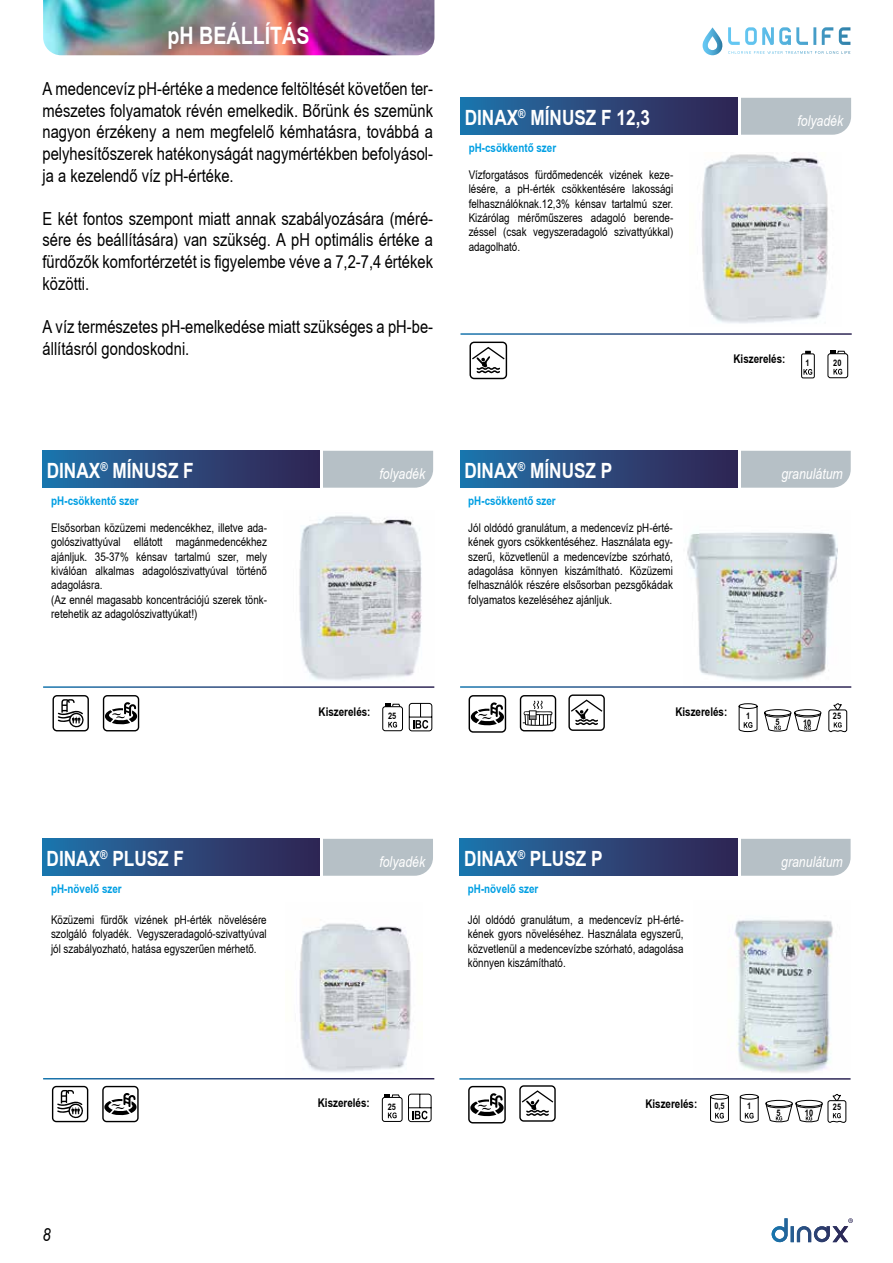
<style>
.page{position:relative;width:893px;height:1263px;background:#fff}
.page>*{position:absolute;margin:0;border:0;box-sizing:border-box;transform-origin:0 0}
.t1{font:700 24px "Arial Narrow Hu";color:#fff}
.t2{font:700 21px "Arial Narrow Hu";color:#fff}
.t3{font:18px/21.6px "Arial Narrow Hu Normal";color:#000;text-align:justify}
.t4{font:italic 18px "Arial Narrow Hu";color:#000}
.t5{font:italic 15px "Arial Narrow Hu";color:#fff}
.t6{font:12px/14.4px "Arial Narrow Hu Normal";color:#000;text-align:justify}
.t7{font:700 12px "Arial Narrow Hu";color:#009fe3}
.t8{font:700 12px "Arial Narrow Hu";color:#000}
.t9{font:700 9px "Arial Narrow Hu";color:#000}
</style>
<div class="page">
<img style="left:43px;top:0;width:391px;height:55px">
<svg style="left:772px;top:1218px;width:81px;height:25px"></svg>
<svg style="left:703px;top:27px;width:147px;height:28px"></svg>
<div style="left:323px;top:451px;width:110px;height:37px;background:#b6c0c6"></div>
<div style="left:43px;top:451px;width:279px;height:37px;background:linear-gradient(to right,#2173aa,#33214f)"></div>
<div style="left:52px;top:1086px;width:36px;height:36px;border:1px solid #000;border-radius:4px"></div>
<svg style="left:57px;top:1090px;width:26px;height:29px"></svg>
<div style="left:102px;top:1086px;width:37px;height:36px;border:1px solid #000;border-radius:4px"></div>
<svg style="left:104px;top:1093px;width:33px;height:22px"></svg>
<div style="left:53px;top:695px;width:36px;height:36px;border:1px solid #000;border-radius:4px"></div>
<svg style="left:57px;top:699px;width:27px;height:29px"></svg>
<div style="left:103px;top:695px;width:36px;height:36px;border:1px solid #000;border-radius:4px"></div>
<svg style="left:105px;top:702px;width:32px;height:22px"></svg>
<div style="left:741px;top:451px;width:110px;height:37px;background:#b6c0c6"></div>
<div style="left:460px;top:451px;width:280px;height:37px;background:linear-gradient(to right,#2173aa,#33214f)"></div>
<div style="left:323px;top:839px;width:110px;height:37px;background:#b6c0c6"></div>
<div style="left:42px;top:839px;width:280px;height:37px;background:linear-gradient(to right,#2173ab,#33214f)"></div>
<div style="left:741px;top:839px;width:110px;height:37px;background:#b6c0c6"></div>
<div style="left:460px;top:839px;width:280px;height:37px;background:linear-gradient(to right,#2173aa,#33214f)"></div>
<img style="left:299px;top:515px;width:123px;height:166px">
<div style="left:382px;top:706px;width:21px;height:25px;border:1px solid #000;border-radius:2px"></div>
<svg style="left:385px;top:703px;width:16px;height:5px"></svg>
<svg style="left:388px;top:722px;width:9px;height:6px"></svg>
<svg style="left:408px;top:703px;width:25px;height:29px"></svg>
<img style="left:687px;top:532px;width:151px;height:149px">
<div style="left:469px;top:695px;width:37px;height:37px;border:1px solid #000;border-radius:4px"></div>
<svg style="left:471px;top:702px;width:33px;height:23px"></svg>
<div style="left:520px;top:695px;width:36px;height:36px;border:1px solid #000;border-radius:4px"></div>
<svg style="left:523px;top:700px;width:30px;height:26px"></svg>
<div style="left:568px;top:694px;width:37px;height:37px;border:1px solid #000;border-radius:4px"></div>
<svg style="left:569px;top:699px;width:35px;height:27px"></svg>
<svg style="left:738px;top:703px;width:20px;height:29px"></svg>
<svg style="left:764px;top:709px;width:57px;height:23px"></svg>
<svg style="left:828px;top:703px;width:19px;height:29px"></svg>
<img style="left:299px;top:923px;width:112px;height:150px">
<svg style="left:408px;top:1093px;width:24px;height:29px"></svg>
<div style="left:382px;top:1097px;width:21px;height:25px;border:1px solid #000;border-radius:2px"></div>
<svg style="left:384px;top:1094px;width:17px;height:5px"></svg>
<svg style="left:388px;top:1112px;width:9px;height:6px"></svg>
<div style="left:468px;top:1086px;width:38px;height:37px;border:1px solid #000;border-radius:4px"></div>
<svg style="left:470px;top:1093px;width:34px;height:23px"></svg>
<div style="left:519px;top:1085px;width:37px;height:37px;border:1px solid #000;border-radius:4px"></div>
<svg style="left:520px;top:1089px;width:35px;height:27px"></svg>
<svg style="left:710px;top:1093px;width:19px;height:30px"></svg>
<svg style="left:739px;top:1093px;width:20px;height:30px"></svg>
<svg style="left:765px;top:1094px;width:82px;height:29px"></svg>
<img style="left:730px;top:920px;width:103px;height:153px">
<hr style="left:320px;top:838px;width:2px;height:39px;background:#fff">
<hr style="left:320px;top:449px;width:2px;height:40px;background:#fff">
<hr style="left:738px;top:836px;width:3px;height:40px;background:#fff">
<hr style="left:738px;top:449px;width:3px;height:40px;background:#fff">
<div style="left:741px;top:98px;width:110px;height:37px;background:#b6c0c6"></div>
<div style="left:460px;top:98px;width:280px;height:37px;background:linear-gradient(to right,#2173ab,#33214f)"></div>
<hr style="left:738px;top:96px;width:3px;height:40px;background:#fff">
<div style="left:469px;top:342px;width:38px;height:37px;border:1px solid #000;border-radius:4px"></div>
<svg style="left:472px;top:346px;width:34px;height:28px"></svg>
<img style="left:701px;top:154px;width:127px;height:170px">
<div style="left:801px;top:353px;width:14px;height:25px;border:1px solid #000;border-radius:2px"></div>
<svg style="left:803px;top:369px;width:9px;height:6px"></svg>
<svg style="left:805px;top:351px;width:6px;height:3px"></svg>
<div style="left:827px;top:353px;width:21px;height:25px;border:1px solid #000;border-radius:2px"></div>
<svg style="left:830px;top:350px;width:16px;height:5px"></svg>
<svg style="left:833px;top:369px;width:9px;height:6px"></svg>
<h1 class="t1" style="left:167px;top:17px;width:144px">pH BEÁLLÍTÁS</h1>
<p class="t3" style="left:43px;top:77px;width:392px">A medencevíz pH-értéke a medence feltöltését követően ter&shy;mészetes folyamatok révén emelkedik. Bőrünk és szemünk nagyon érzékeny a nem megfelelő kémhatásra, továbbá a pelyhesítőszerek hatékonyságát nagymértékben befolyásol&shy;ja a kezelendő víz pH-értéke.</p>
<h3 class="t3" style="left:43px;top:207px;width:392px">E két fontos szempont miatt annak szabályozására (méré&shy;sére és beállítására) van szükség. A pH optimális értéke a fürdőzők komfortérzetét is figyelembe véve a 7,2-7,4 értékek közötti.</h3>
<h3 class="t3" style="left:43px;top:315px;width:392px">A víz természetes pH-emelkedése miatt szükséges a pH-be&shy;állításról gondoskodni.</h3>
<h2 class="t2" style="left:465px;top:102px;width:187px">DINAX<sup>®</sup> MÍNUSZ F 12,3</h2>
<p class="t5" style="left:797px;top:110px;width:47px">folyadék</p>
<p class="t7" style="left:469px;top:138px;width:89px">pH-csökkentő szer</p>
<p class="t6" style="left:469px;top:167px;width:206px">Vízforgatásos fürdőmedencék vizének keze&shy;lésére, a pH-érték csökkentésére lakossági felhasználóknak.12,3% kénsav tartalmú szer.<br>Kizárólag mérőműszeres adagoló berende&shy;zéssel (csak vegyszeradagoló szivattyúkkal) adagolható.</p>
<p class="t8" style="left:733px;top:350px;width:53px">Kiszerelés:</p>
<p class="t9" style="left:806px;top:356px;width:6px">1</p>
<p class="t9" style="left:833px;top:356px;width:10px">20</p>
<h2 class="t2" style="left:47px;top:455px;width:149px">DINAX<sup>®</sup> MÍNUSZ F</h2>
<p class="t5" style="left:379px;top:463px;width:47px">folyadék</p>
<h2 class="t2" style="left:464px;top:455px;width:150px">DINAX<sup>®</sup> MÍNUSZ P</h2>
<p class="t5" style="left:781px;top:463px;width:63px">granulátum</p>
<p class="t7" style="left:51px;top:491px;width:89px">pH-csökkentő szer</p>
<p class="t7" style="left:468px;top:491px;width:89px">pH-csökkentő szer</p>
<p class="t6" style="left:51px;top:520px;width:217px;text-align:left">Elsősorban közüzemi medencékhez, illetve ada&shy;golószivattyúval ellátott magánmedencékhez ajánljuk. 35-37% kénsav tartalmú szer, mely kiválóan alkalmas adagolószivattyúval történő adagolásra.<br>(Az ennél magasabb koncentrációjú szerek tönk&shy;retehetik az adagolószivattyúkat!)</p>
<p class="t6" style="left:468px;top:520px;width:206px">Jól oldódó granulátum, a medencevíz pH-érté&shy;kének gyors csökkentéséhez. Használata egy&shy;szerű, közvetlenül a medencevízbe szórható, adagolása könnyen kiszámítható. Közüzemi felhasználók részére elsősorban pezsgőkádak folyamatos kezeléséhez ajánljuk.</p>
<p class="t8" style="left:319px;top:703px;width:53px">Kiszerelés:</p>
<p class="t9" style="left:388px;top:709px;width:10px">25</p>
<p class="t8" style="left:675px;top:703px;width:53px">Kiszerelés:</p>
<p class="t9" style="left:746px;top:709px;width:6px">1</p>
<p class="t9" style="left:775px;top:715px;width:6px">5</p>
<p class="t9" style="left:803px;top:716px;width:10px">10</p>
<p class="t9" style="left:833px;top:709px;width:10px">25</p>
<h2 class="t2" style="left:47px;top:843px;width:139px">DINAX<sup>®</sup> PLUSZ F</h2>
<p class="t5" style="left:379px;top:851px;width:47px">folyadék</p>
<h2 class="t2" style="left:464px;top:843px;width:140px">DINAX<sup>®</sup> PLUSZ P</h2>
<p class="t5" style="left:781px;top:851px;width:63px">granulátum</p>
<p class="t7" style="left:51px;top:880px;width:72px">pH-növelő szer</p>
<p class="t6" style="left:51px;top:912px;width:217px">Közüzemi fürdők vizének pH-érték növelésére szolgáló folyadék. Vegyszeradagoló-szivattyúval jól szabályozható, hatása egyszerűen mérhető.</p>
<h3 class="t4" style="left:43px;top:1222px;width:10px">8</h3>
<p class="t7" style="left:468px;top:880px;width:72px">pH-növelő szer</p>
<p class="t6" style="left:468px;top:912px;width:217px">Jól oldódó granulátum, a medencevíz pH-érté&shy;kének gyors növeléséhez. Használata egyszerű, közvetlenül a medencevízbe szórható, adagolása könnyen kiszámítható.</p>
<p class="t8" style="left:318px;top:1094px;width:53px">Kiszerelés:</p>
<p class="t9" style="left:388px;top:1100px;width:10px">25</p>
<p class="t8" style="left:645px;top:1094px;width:53px">Kiszerelés:</p>
<p class="t9" style="left:714px;top:1099px;width:12px">0,5</p>
<p class="t9" style="left:747px;top:1099px;width:6px">1</p>
<p class="t9" style="left:833px;top:1100px;width:10px">25</p>
<p class="t9" style="left:776px;top:1106px;width:6px">5</p>
<p class="t9" style="left:805px;top:1106px;width:10px">10</p>
</div>
